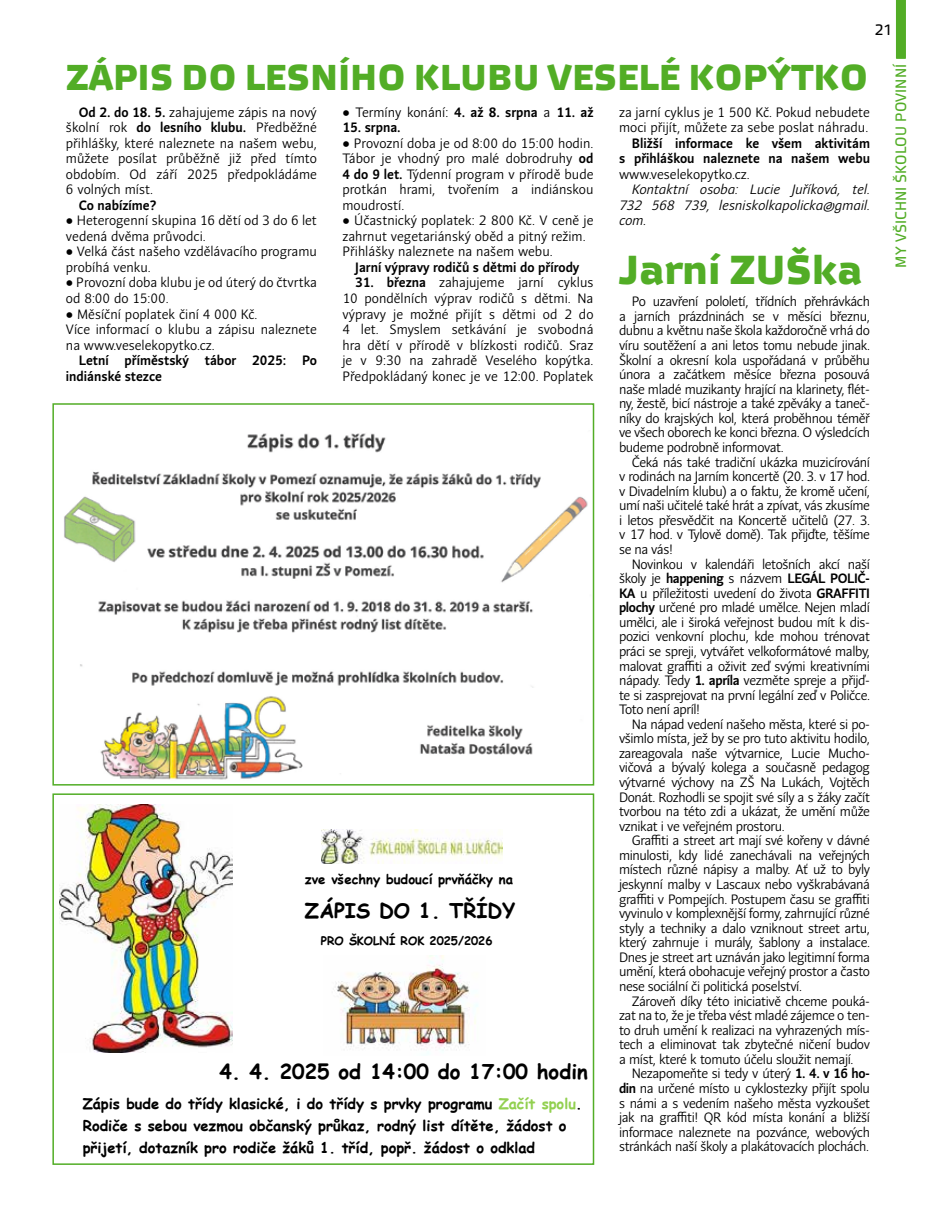
<style>
.page{position:relative;width:936px;height:1212px;background:#fff}
.page>*{position:absolute;margin:0;border:0;box-sizing:border-box;transform-origin:0 0}
.t1{font:700 40.5px "Vida 33 Pro";color:#52ad26}
.t2{font:700 36px "Vida 33 Pro";color:#52ad26}
.t3{font:700 20.4px "Comic Sans MS";color:#000}
.t4{font:15px "Vida 32 Pro";letter-spacing:.01em;color:#52ad26}
.t5{font:15px "Vida 32 Pro";color:#000}
.t6{font:700 14.55px/21.9px "Comic Sans MS";color:#000}
.t7{font:13.5px/14.5px "Andulka Sans";color:#000;text-align:justify}
.t8{font:700 13.5px/15.5px "Andulka Sans";color:#000}
.t9{font:italic 13.5px/15.5px "Andulka Sans";color:#000;text-align:justify}
.t10{font:700 13.2px "Comic Sans MS";color:#000}
.t11{font:700 11.7px "Comic Sans MS";color:#000}
.s1{font-weight:700}
.s2{color:#92d050}
</style>
<div class="page">
<svg style="left:896px;top:0;width:9px;height:59px"></svg>
<img style="left:60px;top:804px;width:172px;height:249px">
<img style="left:322px;top:830px;width:181px;height:33px">
<img style="left:335px;top:956px;width:143px;height:98px">
<div style="left:52px;top:793px;width:542px;height:372px;border:2px solid #52ad26"></div>
<img style="left:64px;top:433px;width:524px;height:347px">
<div style="left:52px;top:403px;width:542px;height:382px;border:2px solid #52ad26"></div>
<p class="t5" style="left:874px;top:19px;width:19px">21</p>
<h2 class="t2" style="left:66px;top:50px;width:803px">ZÁPIS DO LESN ÍHO KLUBU VESELÉ KOPÝTKO</h2>
<p class="t7" style="left:66px;top:104px;width:252px;line-height:15.6px;text-indent:13px"><span class="s1">Od 2. do 18. 5.</span> zahajujeme zápis na nový školní rok <span class="s1">do lesního klubu.</span> Předběžné přihlášky, které naleznete na našem webu, můžete posílat průběžně již před tímto obdobím. Od září 2025 předpokládáme 6 volných míst.</p>
<p class="t8" style="left:79px;top:197px;width:80px">Co nabízíme?</p>
<p class="t7" style="left:66px;top:213px;width:252px;line-height:15.5px">• Heterogenní skupina 16 dětí od 3 do 6 let vedená dvěma průvodci.</p>
<p class="t7" style="left:66px;top:244px;width:252px;line-height:15.5px">• Velká část našeho vzdělávacího programu probíhá venku.</p>
<p class="t7" style="left:66px;top:275px;width:252px;line-height:15.5px">• Provozní doba klubu je od úterý do čtvrtka od 8:00 do 15:00.</p>
<p class="t7" style="left:66px;top:306px;width:252px;line-height:15.6px;text-align:left">• Měsíční poplatek činí 4 000 Kč.<br>Více informací o klubu a zápisu naleznete na www.veselekopytko.cz.</p>
<p class="t8" style="left:66px;top:353px;width:252px;text-indent:13px">Letní příměstský tábor 2025: Po indiánské stezce</p>
<p class="t7" style="left:342px;top:105px;width:252px">• Termíny konání: <span class="s1">4. až 8. srpna</span> a <span class="s1">11. až</span></p>
<p class="t8" style="left:342px;top:120px;width:60px">15. srpna.</p>
<p class="t7" style="left:342px;top:135px;width:252px;line-height:15.5px">• Provozní doba je od 8:00 do 15:00 hodin.<br>Tábor je vhodný pro malé dobrodruhy <span class="s1">od 4 do 9 let.</span> Týdenní program v přírodě bude protkán hrami, tvořením a indiánskou moudrostí.</p>
<p class="t7" style="left:342px;top:213px;width:252px;line-height:15.6px;text-align:left">• Účastnický poplatek: 2 800 Kč. V ceně je zahrnut vegetariánský oběd a pitný režim.<br>Přihlášky naleznete na našem webu.</p>
<p class="t8" style="left:355px;top:259px;width:226px">Jarní výpravy rodičů s dětmi do přírody</p>
<p class="t7" style="left:342px;top:275px;width:252px;line-height:15.5px;text-indent:13px"><span class="s1">31. března</span> zahajujeme jarní cyklus 10 pondělních výprav rodičů s dětmi. Na výpravy je možné přijít s dětmi od 2 do 4 let. Smyslem setkávání je svobodná hra dětí v přírodě v blízkosti rodičů. Sraz je v 9:30 na zahradě Veselého kopýtka.<br>Předpokládaný konec je ve 12:00. Poplatek</p>
<p class="t10" style="left:305px;top:870px;width:209px">zve všechny budoucí prvňáčky na</p>
<h3 class="t3" style="left:305px;top:896px;width:212px">ZÁPIS DO 1. TŘÍDY</h3>
<p class="t11" style="left:321px;top:932px;width:173px">PRO ŠKOLNÍ ROK 2025/2026</p>
<h3 class="t3" style="left:219px;top:1056px;width:370px">4. 4. 2025 od 14:00 do 17:00 hodin</h3>
<p class="t6" style="left:83px;top:1092px;width:501px">Zápis bude do třídy klasické, i do třídy s prvky programu <span class="s2">Začít spolu</span>.<br>Rodiče s sebou vezmou občanský průkaz, rodný list dítěte, žádost o přijetí, dotazník pro rodiče žáků 1. tříd, popř. žádost o odklad</p>
<p class="t7" style="left:619px;top:104px;width:252px;line-height:15.5px">za jarní cyklus je 1 500 Kč. Pokud nebudete moci přijít, můžete za sebe poslat náhradu.</p>
<p class="t8" style="left:619px;top:135px;width:252px;text-align:right">Bližší informace ke všem aktivitám<br>s přihláškou naleznete na našem webu</p>
<p class="t7" style="left:619px;top:167px;width:132px">www.veselekopytko.cz.</p>
<p class="t9" style="left:619px;top:182px;width:252px;text-indent:13px">Kontaktní osoba: Lucie Juříková, tel.<br>732 568 739, lesniskolkapolicka@gmail. com.</p>
<h1 class="t1" style="left:619px;top:238px;width:245px">JARNÍ ZUŠKA</h1>
<p class="t7" style="left:619px;top:294px;width:252px;text-indent:13px">Po uzavření pololetí, třídních přehrávkách a jarních prázdninách se v měsíci březnu, dubnu a květnu naše škola každoročně vrhá do víru soutěžení a ani letos tomu nebude jinak.<br>Školní a okresní kola uspořádaná v průběhu února a začátkem měsíce března posouvá naše mladé muzikanty hrající na klarinety, flét&shy;ny, žestě, bicí nástroje a také zpěváky a taneč&shy;níky do krajských kol, která proběhnou téměř ve všech oborech ke konci března. O výsledcích budeme podrobně informovat.</p>
<p class="t7" style="left:619px;top:455px;width:252px;text-indent:13px">Čeká nás také tradiční ukázka muzicírování v rodinách na Jarním koncertě (20. 3. v 17 hod. v Divadelním klubu) a o faktu, že kromě učení, umí naši učitelé také hrát a zpívat, vás zkusíme i letos přesvědčit na Koncertě učitelů (27. 3. v 17 hod. v Tylově domě). Tak přijďte, těšíme se na vás!</p>
<p class="t7" style="left:619px;top:557px;width:252px;text-indent:13px">Novinkou v kalendáři letošních akcí naší školy je <span class="s1">happening</span> s názvem <span class="s1">LEGÁL POLIČ-KA</span> u příležitosti uvedení do života <span class="s1">GRAFFITI plochy</span> určené pro mladé umělce. Nejen mladí umělci, ale i široká veřejnost budou mít k dis&shy;pozici venkovní plochu, kde mohou trénovat práci se spreji, vytvářet velkoformátové malby, malovat graffiti a oživit zeď svými kreativními nápady. Tedy <span class="s1">1. apríla</span> vezměte spreje a přijď&shy;te si zasprejovat na první legální zeď v Poličce.<br>Toto není apríl!</p>
<p class="t7" style="left:619px;top:717px;width:252px;text-indent:13px">Na nápad vedení našeho města, které si po&shy;všimlo místa, jež by se pro tuto aktivitu hodilo, zareagovala naše výtvarnice, Lucie Mucho&shy;vičová a bývalý kolega a současně pedagog výtvarné výchovy na ZŠ Na Lukách, Vojtěch Donát. Rozhodli se spojit své síly a s žáky začít tvorbou na této zdi a ukázat, že umění může vznikat i ve veřejném prostoru.</p>
<p class="t7" style="left:619px;top:833px;width:252px;text-indent:13px">Graffiti a street art mají své kořeny v dávné minulosti, kdy lidé zanechávali na veřejných místech různé nápisy a malby. Ať už to byly jeskynní malby v Lascaux nebo vyškrabávaná graffiti v Pompejích. Postupem času se graffiti vyvinulo v komplexnější formy, zahrnující různé styly a techniky a dalo vzniknout street artu, který zahrnuje i murály, šablony a instalace.<br>Dnes je street art uznáván jako legitimní forma umění, která obohacuje veřejný prostor a často nese sociální či politická poselství.</p>
<p class="t7" style="left:619px;top:994px;width:252px;text-indent:13px">Zároveň díky této iniciativě chceme pouká&shy;zat na to, že je třeba vést mladé zájemce o ten&shy;to druh umění k realizaci na vyhrazených mís&shy;tech a eliminovat tak zbytečné ničení budov a míst, které k tomuto účelu sloužit nemají.</p>
<p class="t7" style="left:619px;top:1066px;width:252px;text-indent:13px">Nezapomeňte si tedy v úterý <span class="s1">1. 4. v 16 ho&shy;din</span> na určené místo u cyklostezky přijít spolu s námi a s vedením našeho města vyzkoušet jak na graffiti! QR kód místa konání a bližší informace naleznete na pozvánce, webových stránkách naší školy a plakátovacích plochách.</p>
<p class="t4" style="left:890px;top:268px;width:205px;rotate:-90deg">My všich ni školou povinní</p>
</div>
